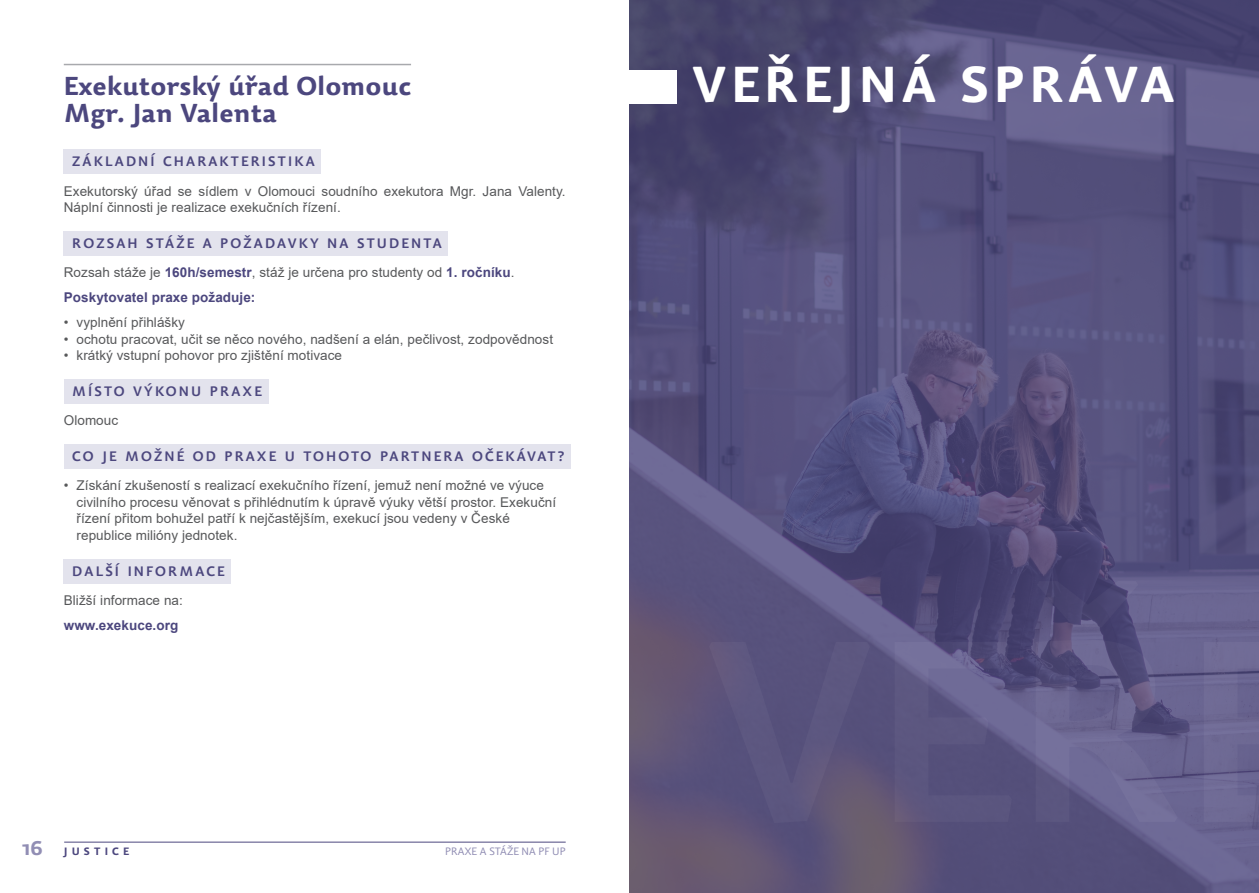
<style>
.page{position:relative;width:1259px;height:893px;background:#fff}
.page>*{position:absolute;margin:0;border:0;box-sizing:border-box;transform-origin:0 0}
.Nadpis_1{font:700 49.65px "Dederon SDOT";letter-spacing:.1em;color:#fff}
.Nadpis_2{font:700 25.5px/27px "Dederon SDOT";color:#4c477e}
.t1{font:13.5px/16.5px "Arial";letter-spacing:.005em;color:#57585a}
.Titulek_podbravený{font:600 13.5px "Dederon SLOT";letter-spacing:.16em;color:#4c477e}
.t2{font:700 13.5px "Arial";letter-spacing:.005em;color:#4c477e}
.t3{font:300 10.5px "Dederon SLOT";color:#918eb4}
.Normal{font:700 10.5px "Dederon SDOT";letter-spacing:.4em;color:#4c477e}
.s1{font-weight:700;color:#4c477e}
.s2{font-size:19.5px;color:#918eb4}
</style>
<div class="page">
<hr style="left:64px;top:842px;width:502px;height:1px;background:#4c477e">
<hr style="left:64px;top:64px;width:347px;height:1px;background:#a8a9ad">
<div style="left:64px;top:150px;width:257px;height:24px;background:#e3e3ed"></div>
<div style="left:64px;top:231px;width:384px;height:25px;background:#e3e3ed"></div>
<div style="left:64px;top:379px;width:204px;height:25px;background:#e3e3ed"></div>
<div style="left:64px;top:444px;width:507px;height:25px;background:#e3e3ed"></div>
<div style="left:64px;top:559px;width:167px;height:24px;background:#e3e3ed"></div>
<svg style="left:629px;top:0;width:630px;height:893px;background:#56517c"></svg>
<div style="left:629px;top:70px;width:47px;height:33px;background:#fff"></div>
<p class="Nadpis_2" style="left:64px;top:73px;width:349px">Exekutorský úřad Olomouc<br>Mgr. Jan Valenta</p>
<p class="Titulek_podbravený" style="left:72px;top:153px;width:244px">ZÁKLADNÍ CHARAKTERISTIKA</p>
<p class="t1" style="left:64px;top:183px;width:503px">Exekutorský úřad se sídlem v Olomouci soudního exekutora Mgr. Jana Valenty.<br>Náplní činnosti je realizace exekučních řízení.</p>
<p class="Titulek_podbravený" style="left:72px;top:235px;width:371px">ROZSAH STÁŽE A POŽADAVKY NA STUDENTA</p>
<p class="t1" style="left:64px;top:264px;width:452px">Rozsah stáže je <span class="s1">160h/semestr</span>, stáž je určena pro studenty od <span class="s1">1. ročníku</span>.</p>
<p class="t2" style="left:64px;top:288px;width:193px">Poskytovatel praxe požaduje:</p>
<p class="t1" style="left:64px;top:314px;width:123px">• vyplnění přihlášky</p>
<p class="t1" style="left:64px;top:331px;width:491px">• ochotu pracovat, učit se něco nového, nadšení a elán, pečlivost, zodpovědnost</p>
<p class="t1" style="left:64px;top:347px;width:280px">• krátký vstupní pohovor pro zjištění motivace</p>
<p class="Titulek_podbravený" style="left:72px;top:383px;width:191px">MÍSTO VÝKONU PRAXE</p>
<p class="t1" style="left:64px;top:412px;width:56px">Olomouc</p>
<p class="Titulek_podbravený" style="left:72px;top:448px;width:493px">CO JE MOŽNÉ OD PRAXE U TOHOTO PARTNERA OČEKÁVAT?</p>
<p class="t1" style="left:77px;top:477px;width:481px;text-indent:-13px">• Získání zkušeností s realizací exekučního řízení, jemuž není možné ve výuce civilního procesu věnovat s přihlédnutím k úpravě výuky větší prostor. Exekuční řízení přitom bohužel patří k nejčastějším, exekucí jsou vedeny v České republice milióny jednotek.</p>
<p class="Titulek_podbravený" style="left:72px;top:563px;width:154px">DALŠÍ INFORMACE</p>
<p class="t1" style="left:64px;top:592px;width:121px">Bližší informace na:</p>
<p class="t2" style="left:64px;top:616px;width:116px">www.exekuce.org</p>
<p class="Normal" style="left:22px;top:845px;width:109px"><span class="s2">16</span> JUSTICE</p>
<p class="t3" style="left:445px;top:845px;width:122px">PRAXE A STÁŽE NA PF UP</p>
<p class="Nadpis_1" style="left:692px;top:54px;width:483px">VEŘEJNÁ SPRÁVA</p>
</div>
